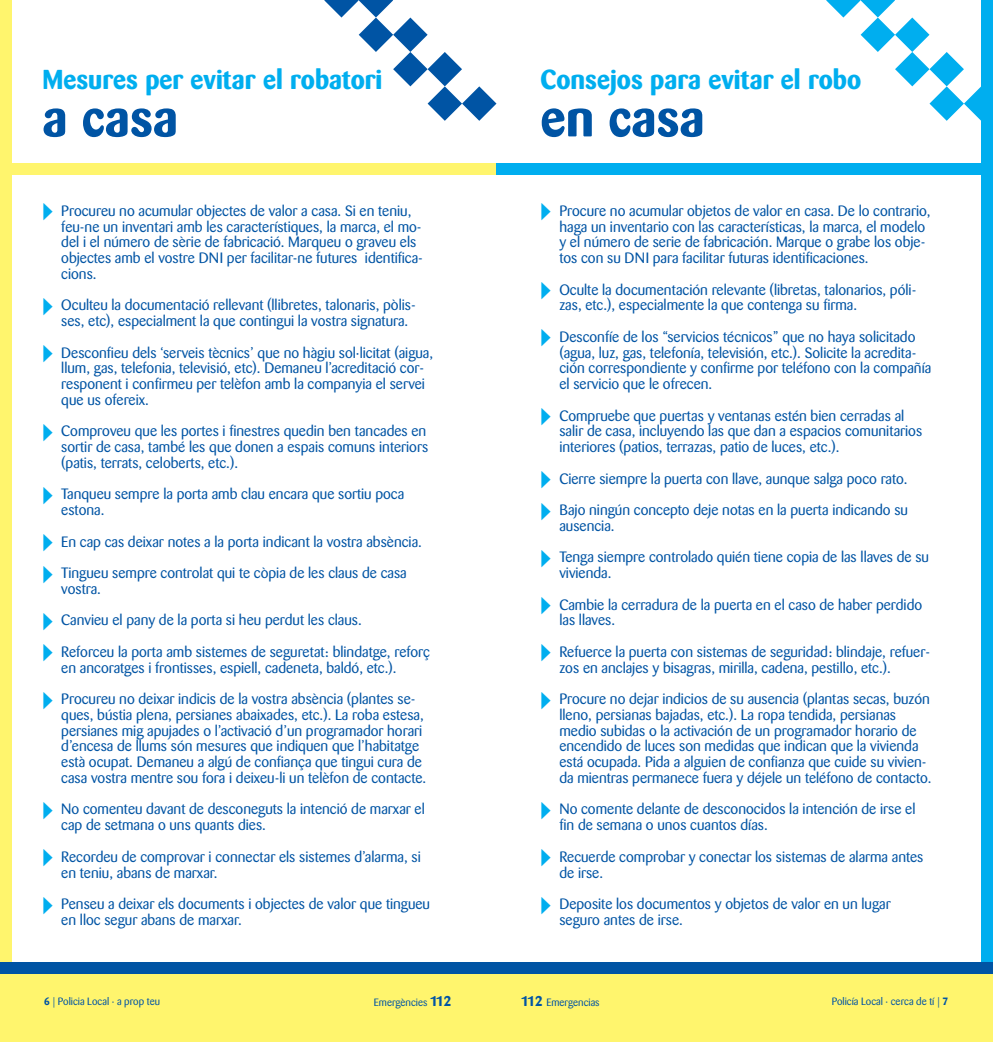
<style>
.page{position:relative;width:993px;height:1042px;background:#fff}
.page>*{position:absolute;margin:0;border:0;box-sizing:border-box;transform-origin:0 0}
.t1{font:700 52.5px "Barmeno";color:#0054a4}
.t2{font:700 27.12px "Barmeno";color:#00aeef}
.t3{font:14.88px/15.8px "Barmeno";color:#0054a4}
.t4{font:10.5px "Barmeno";color:#0054a4}
.s1{font-weight:700}
.s2{font-weight:700;font-size:14px}
</style>
<div class="page">
<div style="left:0;top:0;width:11px;height:963px;background:#fff56d"></div>
<div style="left:981px;top:0;width:11px;height:963px;background:#00aeef"></div>
<div style="left:0;top:973px;width:496px;height:69px;background:#fff56d"></div>
<div style="left:0;top:963px;width:496px;height:11px;background:#0054a4"></div>
<div style="left:496px;top:973px;width:496px;height:69px;background:#fff56d"></div>
<div style="left:496px;top:963px;width:496px;height:11px;background:#0054a4"></div>
<div style="left:0;top:164px;width:496px;height:11px;background:#fff56d"></div>
<div style="left:496px;top:164px;width:496px;height:11px;background:#00aeef"></div>
<svg style="left:324px;top:0;width:172px;height:121px"></svg>
<svg style="left:826px;top:0;width:155px;height:121px"></svg>
<h2 class="t2" style="left:42px;top:63px;width:341px">Mesures per evitar el robatori</h2>
<h1 class="t1" style="left:42px;top:86px;width:137px">a casa</h1>
<p class="t3" style="left:61px;top:203px;width:363px">Procureu no acumular objectes de valor a casa. Si en teniu, feu-ne un inventari amb les característiques, la marca, el mo&shy;del i el número de sèrie de fabricació. Marqueu o graveu els objectes amb el vostre DNI per facilitar-ne futures identifica&shy;cions.</p>
<p class="t3" style="left:61px;top:297px;width:356px">Oculteu la documentació rellevant (llibretes, talonaris, pòlis&shy;ses, etc), especialment la que contingui la vostra signatura.</p>
<p class="t3" style="left:61px;top:345px;width:373px">Desconfieu dels ‘serveis tècnics’ que no hàgiu sol·licitat (aigua, llum, gas, telefonia, televisió, etc). Demaneu l’acreditació cor&shy;responent i confirmeu per telèfon amb la companyia el servei que us ofereix.</p>
<p class="t3" style="left:61px;top:423px;width:368px">Comproveu que les portes i finestres quedin ben tancades en sortir de casa, també les que donen a espais comuns interiors (patis, terrats, celoberts, etc.).</p>
<p class="t3" style="left:61px;top:486px;width:344px">Tanqueu sempre la porta amb clau encara que sortiu poca estona.</p>
<p class="t3" style="left:61px;top:526px;width:362px;line-height:31.5px">En cap cas deixar notes a la porta indicant la vostra absència.<br>Tingueu sempre controlat qui te còpia de les claus de casa</p>
<p class="t3" style="left:61px;top:573px;width:370px;line-height:31.5px">vostra.<br>Canvieu el pany de la porta si heu perdut les claus.<br>Reforceu la porta amb sistemes de seguretat: blindatge, reforç</p>
<p class="t3" style="left:61px;top:652px;width:355px;line-height:31.5px">en ancoratges i frontisses, espiell, cadeneta, baldó, etc.).<br>Procureu no deixar indicis de la vostra absència (plantes se-</p>
<p class="t3" style="left:61px;top:707px;width:366px">ques, bústia plena, persianes abaixades, etc.). La roba estesa, persianes mig apujades o l’activació d’un programador horari d’encesa de llums són mesures que indiquen que l’habitatge està ocupat. Demaneu a algú de confiança que tingui cura de casa vostra mentre sou fora i deixeu-li un telèfon de contacte.</p>
<p class="t3" style="left:61px;top:801px;width:365px">No comenteu davant de desconeguts la intenció de marxar el cap de setmana o uns quants dies.</p>
<p class="t3" style="left:61px;top:849px;width:361px">Recordeu de comprovar i connectar els sistemes d’alarma, si en teniu, abans de marxar.</p>
<p class="t3" style="left:61px;top:896px;width:370px">Penseu a deixar els documents i objectes de valor que tingueu en lloc segur abans de marxar.</p>
<h2 class="t2" style="left:540px;top:63px;width:322px">Consejos para evitar el robo</h2>
<h1 class="t1" style="left:540px;top:86px;width:166px">en casa</h1>
<p class="t3" style="left:559px;top:203px;width:372px">Procure no acumular objetos de valor en casa. De lo contrario, haga un inventario con las características, la marca, el modelo y el número de serie de fabricación. Marque o grabe los obje&shy;tos con su DNI para facilitar futuras identificaciones.</p>
<p class="t3" style="left:559px;top:282px;width:358px">Oculte la documentación relevante (libretas, talonarios, póli&shy;zas, etc.), especialmente la que contenga su firma.</p>
<p class="t3" style="left:559px;top:329px;width:373px">Desconfíe de los “servicios técnicos” que no haya solicitado (agua, luz, gas, telefonía, televisión, etc.). Solicite la acredita&shy;ción correspondiente y confirme por teléfono con la compañía el servicio que le ofrecen.</p>
<p class="t3" style="left:559px;top:408px;width:364px">Compruebe que puertas y ventanas estén bien cerradas al salir de casa, incluyendo las que dan a espacios comunitarios interiores (patios, terrazas, patio de luces, etc.).</p>
<p class="t3" style="left:559px;top:463px;width:350px;line-height:31.5px">Cierre siempre la puerta con llave, aunque salga poco rato.<br>Bajo ningún concepto deje notas en la puerta indicando su</p>
<p class="t3" style="left:559px;top:510px;width:371px;line-height:31.5px">ausencia.<br>Tenga siempre controlado quién tiene copia de las llaves de su</p>
<p class="t3" style="left:559px;top:557px;width:364px;line-height:31.5px">vivienda.<br>Cambie la cerradura de la puerta en el caso de haber perdido</p>
<p class="t3" style="left:559px;top:605px;width:372px;line-height:31.5px">las llaves.<br>Refuerce la puerta con sistemas de seguridad: blindaje, refuer-</p>
<p class="t3" style="left:559px;top:652px;width:372px;line-height:31.5px">zos en anclajes y bisagras, mirilla, cadena, pestillo, etc.).<br>Procure no dejar indicios de su ausencia (plantas secas, buzón</p>
<p class="t3" style="left:559px;top:707px;width:373px">lleno, persianas bajadas, etc.). La ropa tendida, persianas medio subidas o la activación de un programador horario de encendido de luces son medidas que indican que la vivienda está ocupada. Pida a alguien de confianza que cuide su vivien&shy;da mientras permanece fuera y déjele un teléfono de contacto.</p>
<p class="t3" style="left:559px;top:801px;width:357px">No comente delante de desconocidos la intención de irse el fin de semana o unos cuantos días.</p>
<p class="t3" style="left:559px;top:849px;width:365px">Recuerde comprobar y conectar los sistemas de alarma antes de irse.</p>
<p class="t3" style="left:559px;top:896px;width:332px">Deposite los documentos y objetos de valor en un lugar seguro antes de irse.</p>
<p class="t4" style="left:44px;top:995px;width:117px"><span class="s1">6</span> | Policia Local · a prop teu</p>
<p class="t4" style="left:374px;top:996px;width:79px">Emergències <span class="s2">112</span></p>
<p class="t4" style="left:521px;top:996px;width:80px"><span class="s2">112</span> Emergencias</p>
<p class="t4" style="left:831px;top:995px;width:118px">Policía Local · cerca de tí | <span class="s1">7</span></p>
</div>
